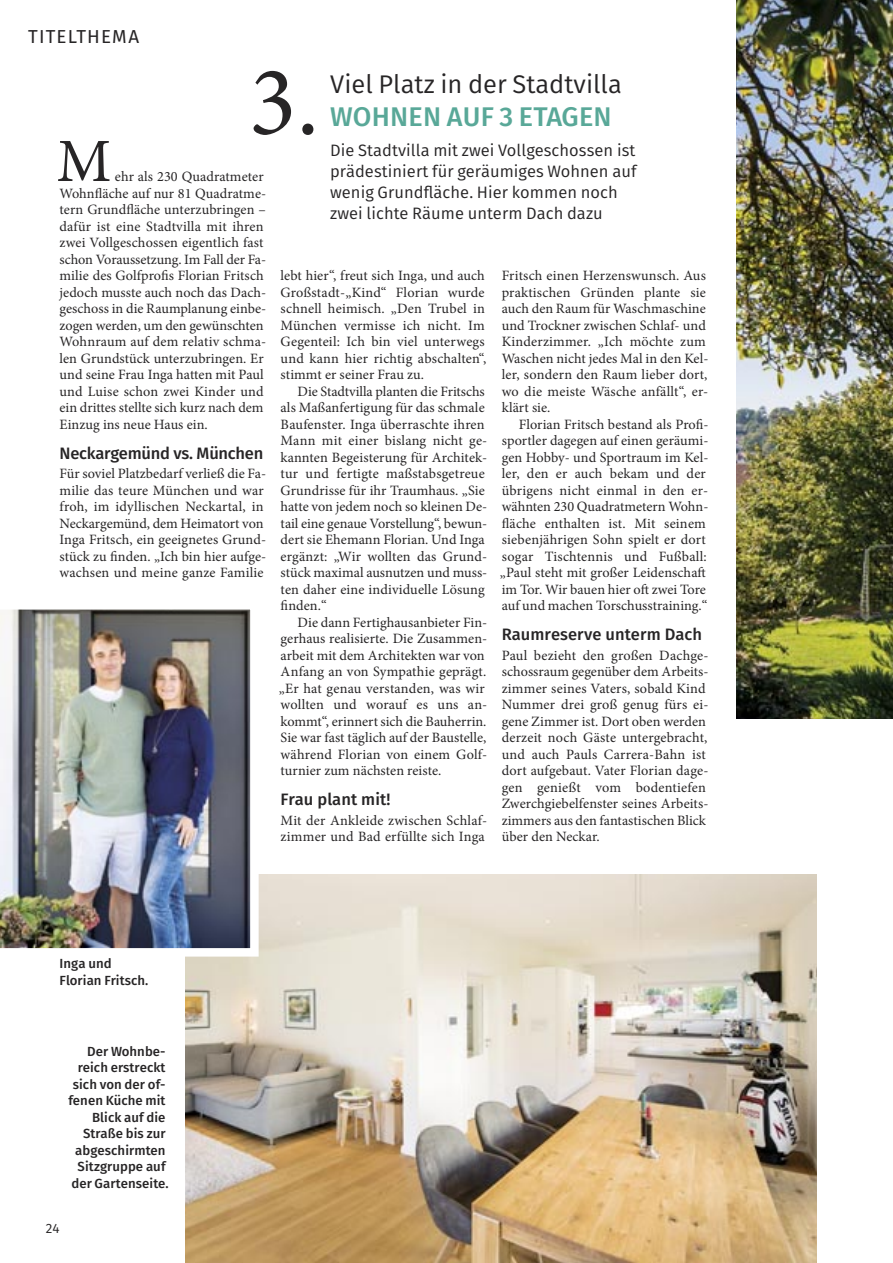
<style>
.page{position:relative;width:893px;height:1263px;background:#fff}
.page>*{position:absolute;margin:0;border:0;box-sizing:border-box;transform-origin:0 0}
.t1{font:99px "Minion Pro";color:#272526}
.t2{font:61.5px "Minion Pro";color:#272526}
.t3{font:500 27px "Fira Sans";letter-spacing:.01em;color:#59a898}
.t4{font:25.5px "Fira Sans";color:#272526}
.t5{font:18.75px "Fira Sans";letter-spacing:.06em;color:#272526}
.t6{font:16.5px/21px "Fira Sans";letter-spacing:.005em;color:#272526}
.t7{font:500 16.5px "Fira Sans";letter-spacing:-.005em;color:#272526}
.t8{font:14.25px/16.5px "Minion Pro";letter-spacing:.005em;color:#272526}
.t9{font:13.5px "Fira Sans";color:#272526}
.t10{font:500 13.2px/16.5px "Fira Sans";letter-spacing:.005em;color:#272526;text-align:right}
</style>
<div class="page">
<img style="left:185px;top:874px;width:631px;height:389px">
<img style="left:737px;top:0;width:156px;height:718px">
<img style="left:0;top:609px;width:259px;height:347px">
<p class="t5" style="left:28px;top:27px;width:112px">TITELTHEMA</p>
<p class="t1" style="left:249px;top:63px;width:72px">3.</p>
<p class="t8" style="left:60px;top:169px;width:208px;text-indent:55px">ehr als 230 Quadratmeter Wohnfläche auf nur 81 Quadratme&shy;tern Grundfläche unterzubringen – dafür ist eine Stadtvilla mit ihren zwei Vollgeschossen eigentlich fast schon Voraussetzung. Im Fall der Fa&shy;milie des Golfprofis Florian Fritsch jedoch musste auch noch das Dach&shy;geschoss in die Raumplanung einbe&shy;zogen werden, um den gewünschten Wohnraum auf dem relativ schma&shy;len Grundstück unterzubringen. Er und seine Frau Inga hatten mit Paul und Luise schon zwei Kinder und ein drittes stellte sich kurz nach dem Einzug ins neue Haus ein.</p>
<p class="t7" style="left:60px;top:446px;width:205px">Neckargemünd vs. München</p>
<p class="t8" style="left:60px;top:466px;width:208px">Für soviel Platzbedarf verließ die Fa&shy;milie das teure München und war froh, im idyllischen Neckartal, in Neckargemünd, dem Heimatort von Inga Fritsch, ein geeignetes Grund&shy;stück zu finden. „Ich bin hier aufge&shy;wachsen und meine ganze Familie</p>
<p class="t4" style="left:330px;top:74px;width:293px">Viel Platz in der Stadtvilla</p>
<p class="t3" style="left:330px;top:106px;width:283px">WOHNEN AUF 3 ETAGEN</p>
<p class="t6" style="left:330px;top:141px;width:308px">Die Stadtvilla mit zwei Vollgeschossen ist prädestiniert für geräumiges Wohnen auf wenig Grundfläche. Hier kommen noch zwei lichte Räume unterm Dach dazu</p>
<p class="t2" style="left:57px;top:137px;width:56px">M</p>
<p class="t8" style="left:281px;top:268px;width:207px;text-align:justify">lebt hier“, freut sich Inga, und auch Großstadt-„Kind“ Florian wurde schnell heimisch. „Den Trubel in München vermisse ich nicht. Im Gegenteil: Ich bin viel unterwegs und kann hier richtig abschalten“, stimmt er seiner Frau zu.</p>
<p class="t8" style="left:281px;top:384px;width:208px;text-indent:17px">Die Stadtvilla planten die Fritschs als Maßanfertigung für das schmale Baufenster. Inga überraschte ihren Mann mit einer bislang nicht ge&shy;kannten Begeisterung für Architek&shy;tur und fertigte maßstabsgetreue Grundrisse für ihr Traumhaus. „Sie hatte von jedem noch so kleinen De&shy;tail eine genaue Vorstellung“, bewun&shy;dert sie Ehemann Florian. Und Inga ergänzt: „Wir wollten das Grund&shy;stück maximal ausnutzen und muss - ten daher eine individuelle Lösung finden.“</p>
<p class="t8" style="left:279px;top:615px;width:210px;text-indent:19px">Die dann Fertighausanbieter Fin&shy;gerhaus realisierte. Die Zusammen&shy;arbeit mit dem Architekten war von Anfang an von Sympathie geprägt. „Er hat genau verstanden, was wir wollten und worauf es uns an&shy;kommt“, erinnert sich die Bauherrin.<br>Sie war fast täglich auf der Baustelle, während Florian von einem Golf - turnier zum nächsten reiste.</p>
<p class="t7" style="left:281px;top:793px;width:111px">Frau plant mit!</p>
<p class="t8" style="left:281px;top:813px;width:208px">Mit der Ankleide zwischen Schlaf&shy;zimmer und Bad erfüllte sich Inga</p>
<p class="t8" style="left:502px;top:268px;width:208px">Fritsch einen Herzenswunsch. Aus praktischen Gründen plante sie auch den Raum für Waschmaschine und Trockner zwischen Schlaf- und<br>Kinderzimmer. „Ich möchte zum<br>Waschen nicht jedes Mal in den Kel&shy;ler, sondern den Raum lieber dort, wo die meiste Wäsche anfällt“, er&shy;klärt sie.</p>
<p class="t8" style="left:500px;top:417px;width:210px;text-indent:19px">Florian Fritsch bestand als Profi&shy;sportler dagegen auf einen geräumi&shy;gen Hobby- und Sportraum im Kel&shy;ler, den er auch bekam und der übrigens nicht einmal in den er&shy;wähnten 230 Quadratmetern Wohn&shy;fläche enthalten ist. Mit seinem sieben jährigen Sohn spielt er dort sogar Tischtennis und Fußball: „Paul steht mit großer Leidenschaft im Tor. Wir bauen hier oft zwei Tore auf und machen Torschusstraining.“</p>
<p class="t7" style="left:502px;top:628px;width:202px">Raumreserve unterm Dach</p>
<p class="t8" style="left:502px;top:648px;width:208px">Paul bezieht den großen Dachge&shy;schossraum gegenüber dem Arbeits&shy;zimmer seines Vaters, sobald Kind<br>Nummer drei groß genug fürs ei&shy;gene Zimmer ist. Dort oben werden derzeit noch Gäste untergebracht, und auch Pauls Carrera-Bahn ist dort aufgebaut. Vater Florian dage&shy;gen genießt vom bodentiefen<br>Zwerchgiebelfenster seines Arbeits&shy;zimmers aus den fantastischen Blick über den Neckar.</p>
<p class="t10" style="left:60px;top:957px;width:90px;text-align:left">Inga und<br>Florian Fritsch.</p>
<p class="t10" style="left:68px;top:1044px;width:102px">Der Wohnbe&shy;reich erstreckt sich von der of&shy;fenen Küche mit<br>Blick auf die<br>Straße bis zur abgeschirmten<br>Sitzgruppe auf der Gartenseite.</p>
<p class="t9" style="left:46px;top:1223px;width:15px">24</p>
</div>
